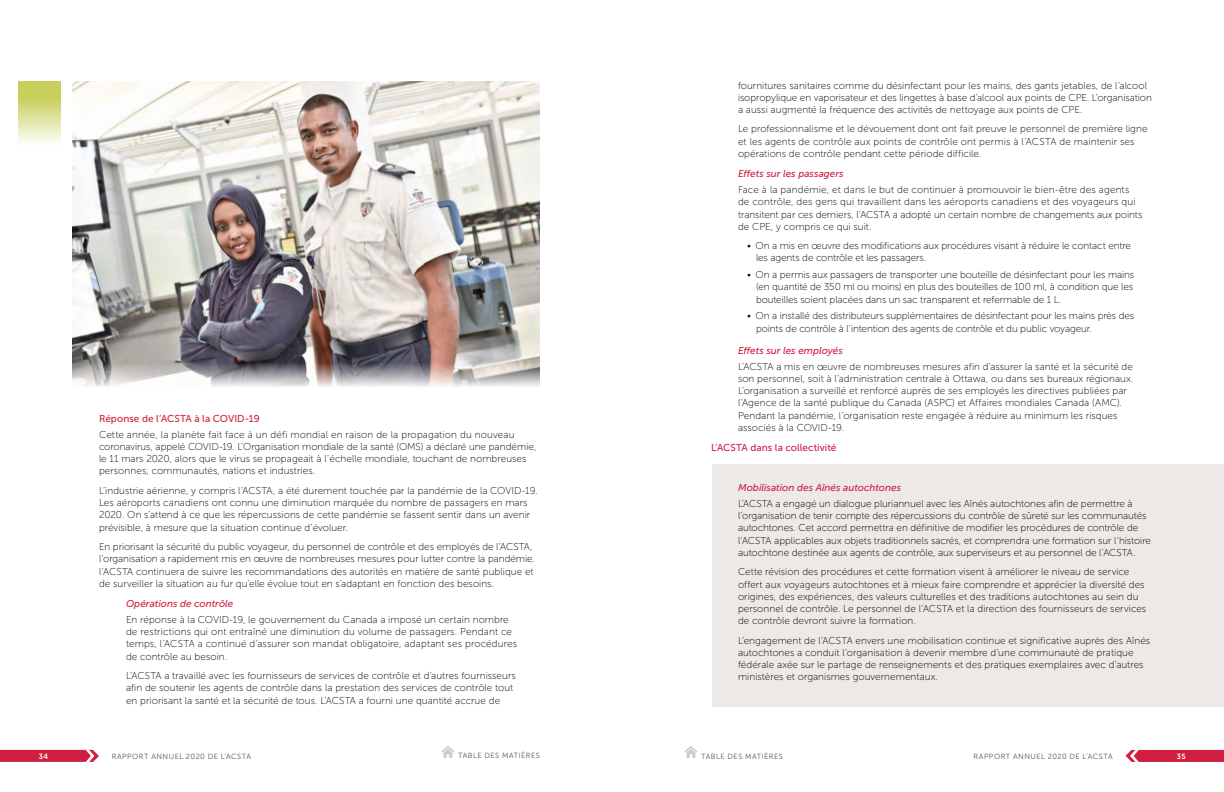
<style>
.page{position:relative;width:1224px;height:792px;background:#fff}
.page>*{position:absolute;margin:0;border:0;box-sizing:border-box;transform-origin:0 0}
.t1{font:10px/12.2px "Museo Sans 100";color:#000}
.t2{font:italic 10px "Museo Sans 500";letter-spacing:.005em;color:#d11f43}
.t3{font:10px "Museo Sans 500";letter-spacing:.005em;color:#d11f43}
.t4{font:7.5px "Museo Sans 300";letter-spacing:.065em;color:#4e555b}
.t5{font:7.5px "Museo Sans 700";color:#fff}
</style>
<div class="page">
<svg style="left:442px;top:746px;width:12px;height:12px"></svg>
<svg style="left:685px;top:746px;width:12px;height:12px"></svg>
<div style="left:713px;top:464px;width:511px;height:243px;background:#ece9e7"></div>
<img style="left:72px;top:81px;width:468px;height:306px">
<svg style="left:18px;top:81px;width:43px;height:61px;background:#dade91"></svg>
<div style="left:0;top:750px;width:93px;height:12px;background:#d11f43"></div>
<svg style="left:62px;top:750px;width:37px;height:12px"></svg>
<div style="left:1132px;top:750px;width:92px;height:12px;background:#d11f43"></div>
<svg style="left:1125px;top:750px;width:38px;height:12px"></svg>
<p class="t3" style="left:99px;top:413px;width:162px">Réponse de l’ACSTA à la COVID-19</p>
<p class="t1" style="left:99px;top:428px;width:439px">Cette année, la planète fait face à un défi mondial en raison de la propagation du nouveau coronavirus, appelé COVID-19. L’Organisation mondiale de la santé (OMS) a déclaré une pandémie, le 11 mars 2020, alors que le virus se propageait à l’échelle mondiale, touchant de nombreuses personnes, communautés, nations et industries.</p>
<p class="t1" style="left:99px;top:484px;width:440px">L’industrie aérienne, y compris l’ACSTA, a été durement touchée par la pandémie de la COVID-19.<br>Les aéroports canadiens ont connu une diminution marquée du nombre de passagers en mars 2020. On s’attend à ce que les répercussions de cette pandémie se fassent sentir dans un avenir prévisible, à mesure que la situation continue d’évoluer.</p>
<p class="t1" style="left:99px;top:541px;width:437px">En priorisant la sécurité du public voyageur, du personnel de contrôle et des employés de l’ACSTA, l’organisation a rapidement mis en œuvre de nombreuses mesures pour lutter contre la pandémie. l’ACSTA continuera de suivre les recommandations des autorités en matière de santé publique et de surveiller la situation au fur qu’elle évolue tout en s’adaptant en fonction des besoins.</p>
<p class="t2" style="left:126px;top:598px;width:109px">Opérations de contrôle</p>
<p class="t1" style="left:126px;top:613px;width:393px">En réponse à la COVID-19, le gouvernement du Canada a imposé un certain nombre de restrictions qui ont entraîné une diminution du volume de passagers. Pendant ce temps, l’ACSTA a continué d’assurer son mandat obligatoire, adaptant ses procédures de contrôle au besoin.</p>
<p class="t1" style="left:126px;top:670px;width:391px">L’ACSTA a travaillé avec les fournisseurs de services de contrôle et d’autres fournisseurs afin de soutenir les agents de contrôle dans la prestation des services de contrôle tout en priorisant la santé et la sécurité de tous. L’ACSTA a fourni une quantité accrue de</p>
<p class="t1" style="left:738px;top:79px;width:415px">fournitures sanitaires comme du désinfectant pour les mains, des gants jetables, de l’alcool isopropylique en vaporisateur et des lingettes à base d’alcool aux points de CPE. L’organisation a aussi augmenté la fréquence des activités de nettoyage aux points de CPE.</p>
<p class="t1" style="left:738px;top:123px;width:411px">Le professionnalisme et le dévouement dont ont fait preuve le personnel de première ligne et les agents de contrôle aux points de contrôle ont permis à l’ACSTA de maintenir ses opérations de contrôle pendant cette période difficile.</p>
<p class="t2" style="left:738px;top:168px;width:107px">Effets sur les passagers</p>
<p class="t1" style="left:738px;top:184px;width:406px">Face à la pandémie, et dans le but de continuer à promouvoir le bien-être des agents de contrôle, des gens qui travaillent dans les aéroports canadiens et des voyageurs qui transitent par ces derniers, l’ACSTA a adopté un certain nombre de changements aux points de CPE, y compris ce qui suit.</p>
<p class="t1" style="left:756px;top:240px;width:377px;text-indent:-9px">• On a mis en œuvre des modifications aux procédures visant à réduire le contact entre les agents de contrôle et les passagers.</p>
<p class="t1" style="left:756px;top:269px;width:380px;text-align:justify;text-indent:-9px">• On a permis aux passagers de transporter une bouteille de désinfectant pour les mains (en quantité de 350 ml ou moins) en plus des bouteilles de 100 ml, à condition que les bouteilles soient placées dans un sac transparent et refermable de 1 L.</p>
<p class="t1" style="left:756px;top:310px;width:380px;text-indent:-9px">• On a installé des distributeurs supplémentaires de désinfectant pour les mains près des points de contrôle à l’intention des agents de contrôle et du public voyageur.</p>
<p class="t2" style="left:738px;top:345px;width:106px">Effets sur les employés</p>
<p class="t1" style="left:738px;top:360px;width:397px">L’ACSTA a mis en œuvre de nombreuses mesures afin d’assurer la santé et la sécurité de son personnel, soit à l’administration centrale à Ottawa, ou dans ses bureaux régionaux.<br>L’organisation a surveillé et renforcé auprès de ses employés les directives publiées par l’Agence de la santé publique du Canada (ASPC) et Affaires mondiales Canada (AMC).<br>Pendant la pandémie, l’organisation reste engagée à réduire au minimum les risques associés à la COVID-19.</p>
<p class="t3" style="left:711px;top:442px;width:127px">L’ACSTA dans la collectivité</p>
<p class="t2" style="left:738px;top:482px;width:165px">Mobilisation des Aînés autochtones</p>
<p class="t1" style="left:738px;top:497px;width:414px">L’ACSTA a engagé un dialogue pluriannuel avec les Aînés autochtones afin de permettre à l’organisation de tenir compte des répercussions du contrôle de sûreté sur les communautés autochtones. Cet accord permettra en définitive de modifier les procédures de contrôle de l’ACSTA applicables aux objets traditionnels sacrés, et comprendra une formation sur l’histoire autochtone destinée aux agents de contrôle, aux superviseurs et au personnel de l’ACSTA.</p>
<p class="t1" style="left:738px;top:566px;width:410px">Cette révision des procédures et cette formation visent à améliorer le niveau de service offert aux voyageurs autochtones et à mieux faire comprendre et apprécier la diversité des origines, des expériences, des valeurs culturelles et des traditions autochtones au sein du personnel de contrôle. Le personnel de l’ACSTA et la direction des fournisseurs de services de contrôle devront suivre la formation.</p>
<p class="t1" style="left:738px;top:634px;width:414px">L’engagement de l’ACSTA envers une mobilisation continue et significative auprès des Aînés autochtones a conduit l’organisation à devenir membre d’une communauté de pratique fédérale axée sur le partage de renseignements et des pratiques exemplaires avec d’autres ministères et organismes gouvernementaux.</p>
<p class="t4" style="left:458px;top:752px;width:83px">TABLE DES MATIÈRES</p>
<p class="t4" style="left:701px;top:752px;width:83px">TABLE DES MATIÈRES</p>
<p class="t5" style="left:39px;top:752px;width:11px">34</p>
<p class="t4" style="left:112px;top:752px;width:141px">RAPPORT ANNUEL 2020 DE L‘ACSTA</p>
<p class="t4" style="left:974px;top:752px;width:141px">RAPPORT ANNUEL 2020 DE L‘ACSTA</p>
<p class="t5" style="left:1177px;top:752px;width:10px">35</p>
</div>
